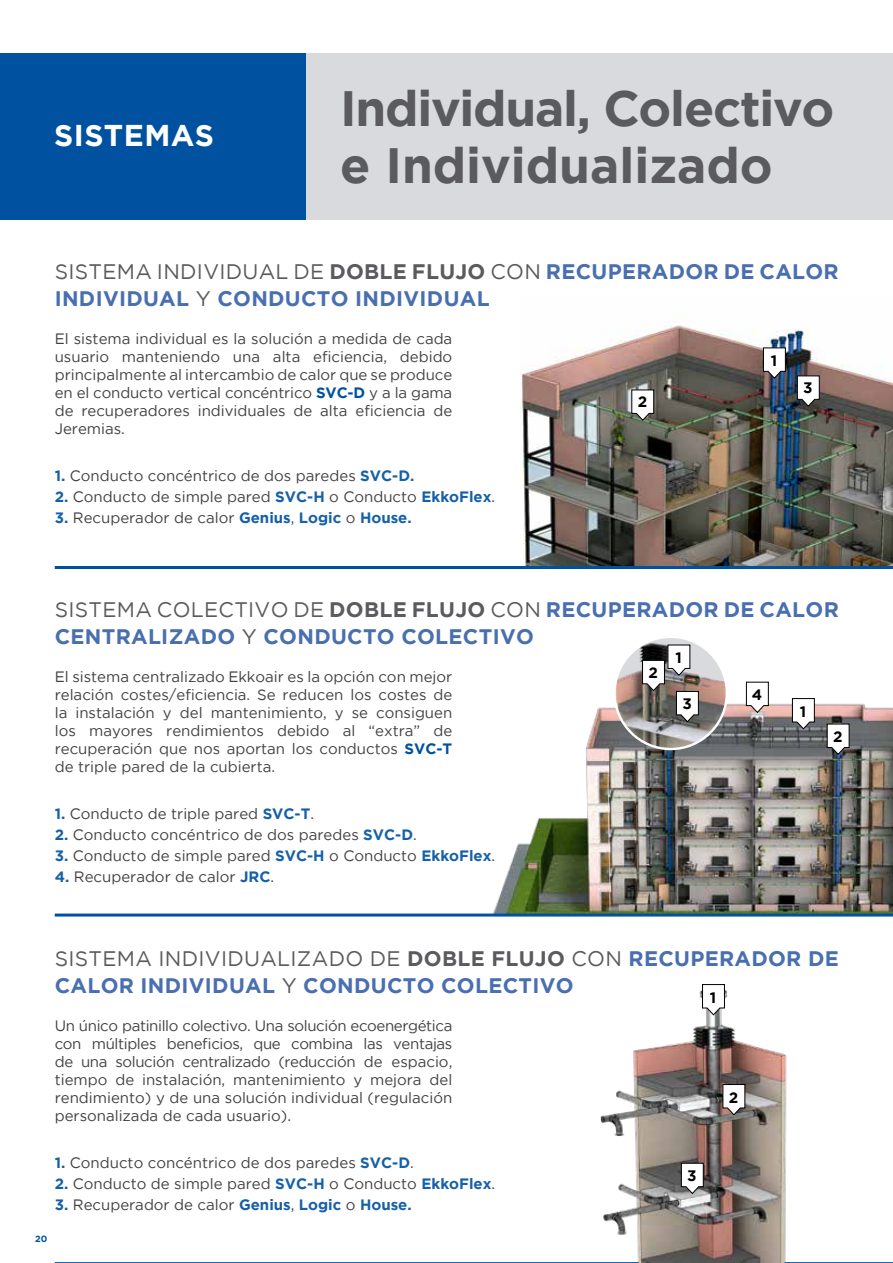
<style>
.page{position:relative;width:893px;height:1263px;background:#fff}
.page>*{position:absolute;margin:0;border:0;box-sizing:border-box;transform-origin:0 0}
.t1{font:700 49.5px/57px "Gotham";letter-spacing:-.025em;color:#5b5b5f}
.t2{font:700 30px "Gotham";letter-spacing:.015em;color:#fff}
.t3{font:700 21px/27px "Gotham";letter-spacing:.015em;color:#496fb0}
.t4{font:700 15.15px "Gotham";color:#000}
.t5{font:15px/18px "Gotham";color:#433f40;text-align:justify}
.t6{font:700 9px "Gotham";color:#0051a0}
.s1{font-weight:400;color:#5b5b5f}
.s2{color:#5b5b5f}
.s3{font-weight:700;color:#0051a0}
.s4{font-weight:700;color:#1560a8}
</style>
<div class="page">
<div style="left:0;top:53px;width:893px;height:167px;background:#d8dade"></div>
<div style="left:0;top:53px;width:305px;height:167px;background:#0051a0"></div>
<img style="left:521px;top:321px;width:372px;height:245px">
<hr style="left:55px;top:566px;width:838px;height:3px;background:#0051a0">
<hr style="left:55px;top:1262px;width:838px;height:1px;background:#0051a0">
<img style="left:493px;top:681px;width:400px;height:232px">
<img style="left:615px;top:640px;width:112px;height:109px">
<div style="left:613px;top:636px;width:115px;height:114px;border:2px solid #fff;border-radius:50%"></div>
<img style="left:591px;top:989px;width:202px;height:274px">
<svg style="left:797px;top:375px;width:23px;height:32px"></svg>
<svg style="left:631px;top:390px;width:23px;height:31px"></svg>
<svg style="left:763px;top:347px;width:23px;height:32px"></svg>
<svg style="left:702px;top:984px;width:23px;height:31px"></svg>
<svg style="left:642px;top:645px;width:57px;height:77px"></svg>
<svg style="left:827px;top:724px;width:22px;height:31px"></svg>
<svg style="left:746px;top:682px;width:23px;height:31px"></svg>
<svg style="left:722px;top:1084px;width:23px;height:31px"></svg>
<svg style="left:681px;top:1163px;width:23px;height:31px"></svg>
<svg style="left:792px;top:698px;width:23px;height:31px"></svg>
<hr style="left:55px;top:913px;width:838px;height:3px;background:#0051a0">
<h2 class="t2" style="left:54px;top:115px;width:161px">SISTEMAS</h2>
<h1 class="t1" style="left:340px;top:80px;width:496px">Individual, Colectivo e Individualizado</h1>
<h3 class="t3" style="left:55px;top:258px;width:786px"><span class="s1">SISTEMA INDIVIDUAL DE</span> <span class="s2">DOBLE FLUJO</span> <span class="s1">CON</span> RECUPERADOR DE CALOR<br>INDIVIDUAL <span class="s1">Y</span> CONDUCTO INDIVIDUAL</h3>
<p class="t5" style="left:55px;top:329px;width:399px">El sistema individual es la solución a medida de cada usuario manteniendo una alta eficiencia, debido principalmente al intercambio de calor que se produce en el conducto vertical concéntrico <span class="s3">SVC-D</span> y a la gama de recuperadores individuales de alta eficiencia de Jeremias.</p>
<p class="t5" style="left:55px;top:467px;width:361px"><span class="s4">1.</span> Conducto concéntrico de dos paredes <span class="s4">SVC-D.</span></p>
<p class="t5" style="left:55px;top:488px;width:442px"><span class="s4">2.</span> Conducto de simple pared <span class="s4">SVC-H</span> o Conducto <span class="s4">EkkoFlex</span>.</p>
<p class="t5" style="left:55px;top:509px;width:359px"><span class="s4">3.</span> Recuperador de calor <span class="s4">Genius</span>, <span class="s4">Logic</span> o <span class="s4">House.</span></p>
<p class="t4" style="left:638px;top:391px;width:11px">2</p>
<p class="t4" style="left:771px;top:350px;width:8px">1</p>
<p class="t4" style="left:803px;top:377px;width:11px">3</p>
<h3 class="t3" style="left:55px;top:596px;width:786px"><span class="s1">SISTEMA COLECTIVO DE</span> <span class="s2">DOBLE FLUJO</span> <span class="s1">CON</span> RECUPERADOR DE CALOR<br>CENTRALIZADO <span class="s1">Y</span> CONDUCTO COLECTIVO</h3>
<p class="t5" style="left:55px;top:667px;width:399px">El sistema centralizado Ekkoair es la opción con mejor relación costes/eficiencia. Se reducen los costes de la instalación y del mantenimiento, y se consiguen los mayores rendimientos debido al “extra” de recuperación que nos aportan los conductos <span class="s3">SVC-T </span>de triple pared de la cubierta.</p>
<p class="t5" style="left:55px;top:805px;width:261px"><span class="s4">1.</span> Conducto de triple pared <span class="s4">SVC-T</span>.</p>
<p class="t5" style="left:55px;top:826px;width:363px"><span class="s4">2.</span> Conducto concéntrico de dos paredes <span class="s4">SVC-D</span>.</p>
<p class="t5" style="left:55px;top:847px;width:442px"><span class="s4">3.</span> Conducto de simple pared <span class="s4">SVC-H</span> o Conducto <span class="s4">EkkoFlex</span>.</p>
<p class="t5" style="left:55px;top:868px;width:221px"><span class="s4">4.</span> Recuperador de calor <span class="s4">JRC</span>.</p>
<p class="t4" style="left:648px;top:663px;width:11px">2</p>
<p class="t4" style="left:675px;top:648px;width:8px">1</p>
<p class="t4" style="left:682px;top:694px;width:11px">3</p>
<p class="t4" style="left:752px;top:685px;width:12px">4</p>
<p class="t4" style="left:800px;top:701px;width:8px">1</p>
<p class="t4" style="left:833px;top:727px;width:11px">2</p>
<h3 class="t3" style="left:55px;top:945px;width:786px"><span class="s1">SISTEMA INDIVIDUALIZADO DE</span> <span class="s2">DOBLE FLUJO</span> <span class="s1">CON</span> RECUPERADOR DE<br>CALOR INDIVIDUAL <span class="s1">Y</span> CONDUCTO COLECTIVO</h3>
<p class="t4" style="left:710px;top:987px;width:8px">1</p>
<p class="t5" style="left:55px;top:1016px;width:399px">Un único patinillo colectivo. Una solución ecoenergética con múltiples beneficios, que combina las ventajas de una solución centralizado (reducción de espacio, tiempo de instalación, mantenimiento y mejora del rendimiento) y de una solución individual (regulación personalizada de cada usuario).</p>
<p class="t4" style="left:729px;top:1087px;width:11px">2</p>
<p class="t5" style="left:55px;top:1153px;width:360px"><span class="s4">1.</span> Conducto concéntrico de dos paredes <span class="s4">SVC-D</span>.</p>
<p class="t5" style="left:55px;top:1174px;width:442px"><span class="s4">2.</span> Conducto de simple pared <span class="s4">SVC-H</span> o Conducto <span class="s4">EkkoFlex</span>.</p>
<p class="t5" style="left:55px;top:1195px;width:359px"><span class="s4">3.</span> Recuperador de calor <span class="s4">Genius</span>, <span class="s4">Logic</span> o <span class="s4">House.</span></p>
<p class="t6" style="left:35px;top:1233px;width:14px">20</p>
<p class="t4" style="left:687px;top:1166px;width:11px">3</p>
</div>
